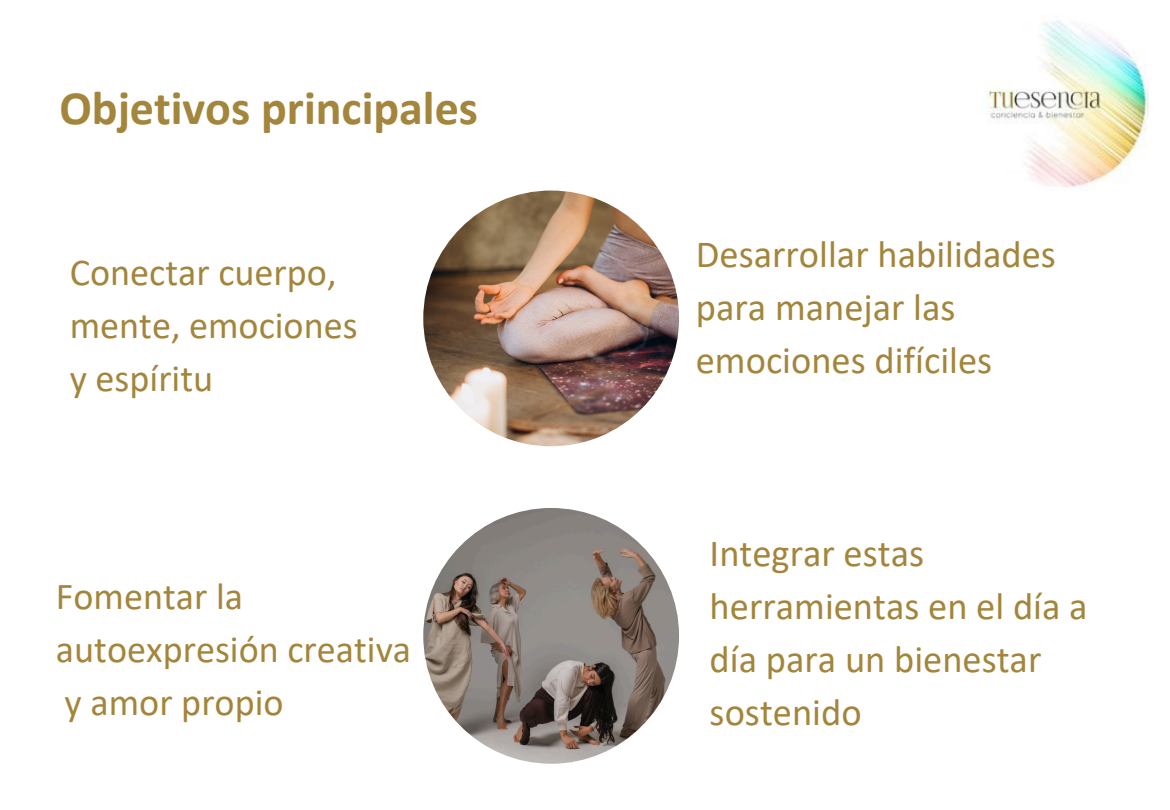
<style>
.page{position:relative;width:1170px;height:810px;background:#fff}
.page>*{position:absolute;margin:0;border:0;box-sizing:border-box;transform-origin:0 0}
.t1{font:700 48.15px "Calibri";color:#a3853b}
.t2{font:38.55px/52.8px "Calibri";color:#a3853b}
.t3{font:38.1px/52.8px "Calibri";color:#a3853b}
</style>
<div class="page">
<img style="left:987px;top:20px;width:162px;height:167px">
<img style="left:423px;top:191px;width:256px;height:255px;border-radius:50%">
<img style="left:423px;top:508px;width:256px;height:256px;border-radius:50%">
<p class="t1" style="left:59px;top:88px;width:420px">Objetivos principales</p>
<p class="t3" style="left:70px;top:249px;width:290px">Conectar cuerpo, mente, emociones y espíritu</p>
<p class="t3" style="left:56px;top:573px;width:357px">Fomentar la autoexpresión creativa</p>
<p class="t3" style="left:65px;top:679px;width:221px">y amor propio</p>
<p class="t2" style="left:696px;top:231px;width:362px">Desarrollar habilidades para manejar las emociones difíciles</p>
<p class="t2" style="left:710px;top:530px;width:379px">Integrar estas herramientas en el día a día para un bienestar sostenido</p>
</div>
